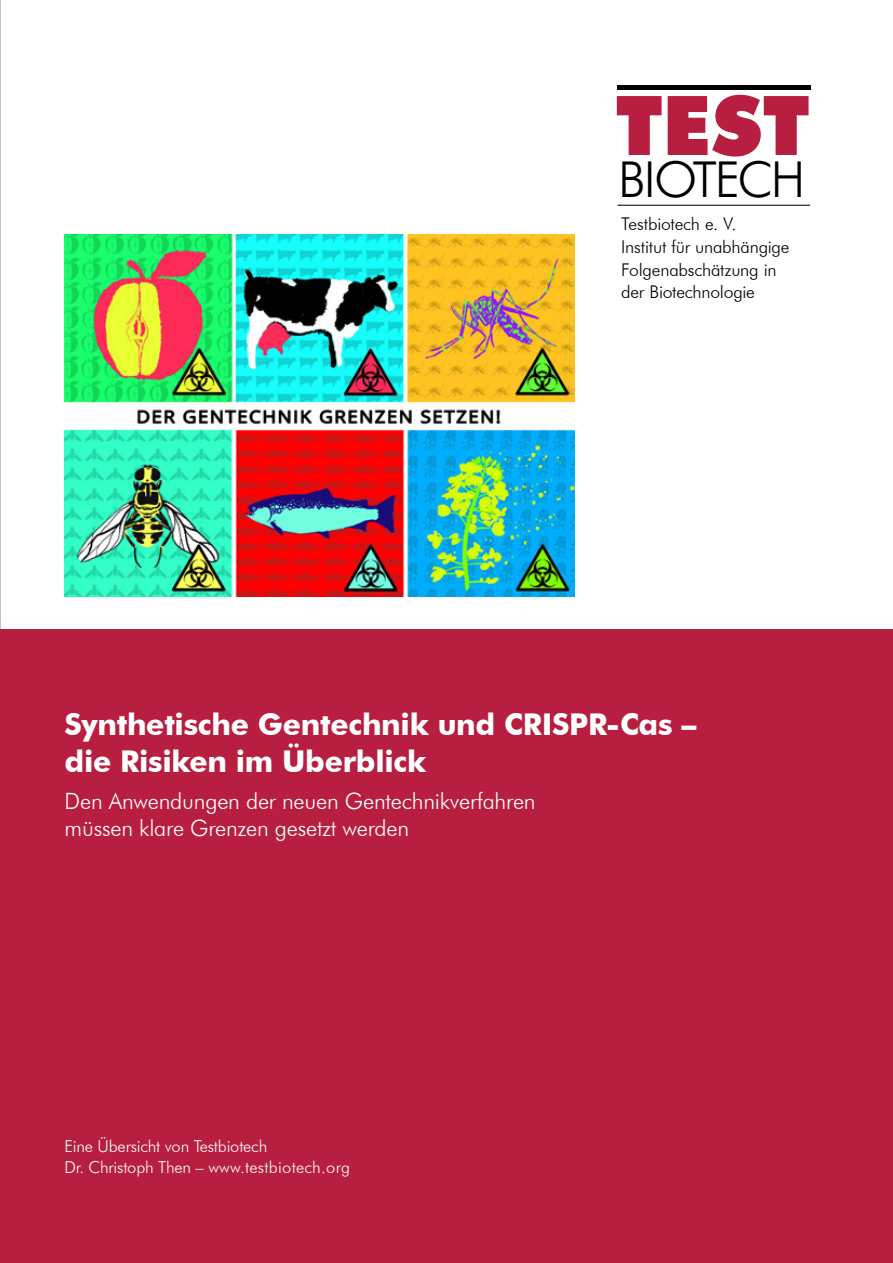
<style>
.page{position:relative;width:893px;height:1263px;background:#fff}
.page>*{position:absolute;margin:0;border:0;box-sizing:border-box;transform-origin:0 0}
.t1{font:900 82.35px "Futura BT";color:#b71e3f}
.t2{font:300 49.5px "Futura BT";letter-spacing:-.045em;color:#000}
.t3{font:700 30px/36.8px "Futura BT";letter-spacing:-.01em;color:#fff}
.t4{font:300 22.5px/27px "Futura BT";letter-spacing:-.01em;color:#fff}
.t5{font:300 17.55px/22.6px "Futura BT";letter-spacing:-.01em;color:#000}
.t6{font:300 16.5px/21px "Futura BT";letter-spacing:-.01em;color:#fff}
</style>
<div class="page">
<hr style="left:0;top:0;width:1px;height:1263px;background:#878787">
<img style="left:65px;top:234px;width:510px;height:362px">
<div style="left:617px;top:85px;width:193px;height:5px;background:#000"></div>
<hr style="left:617px;top:205px;width:193px;height:1px;background:#000">
<div style="left:0;top:629px;width:893px;height:634px;background:#b71e3f"></div>
<h1 class="t1" style="left:615px;top:76px;width:196px">TEST</h1>
<h2 class="t2" style="left:618px;top:149px;width:189px">BIOTECH</h2>
<p class="t5" style="left:621px;top:213px;width:170px">Testbiotech e. V.<br>Institut für unabhängige<br>Folgenabschätzung in der Biotechnologie</p>
<h3 class="t3" style="left:65px;top:706px;width:633px">Synthetische Gentechnik und CRISPR-Cas – die Risiken im Überblick</h3>
<p class="t4" style="left:65px;top:787px;width:473px">Den Anwendungen der neuen Gentechnikverfahren müssen klare Grenzen gesetzt werden</p>
<p class="t6" style="left:65px;top:1135px;width:287px">Eine Übersicht von Testbiotech<br>Dr. Christoph Then – www.testbiotech.org</p>
</div>
